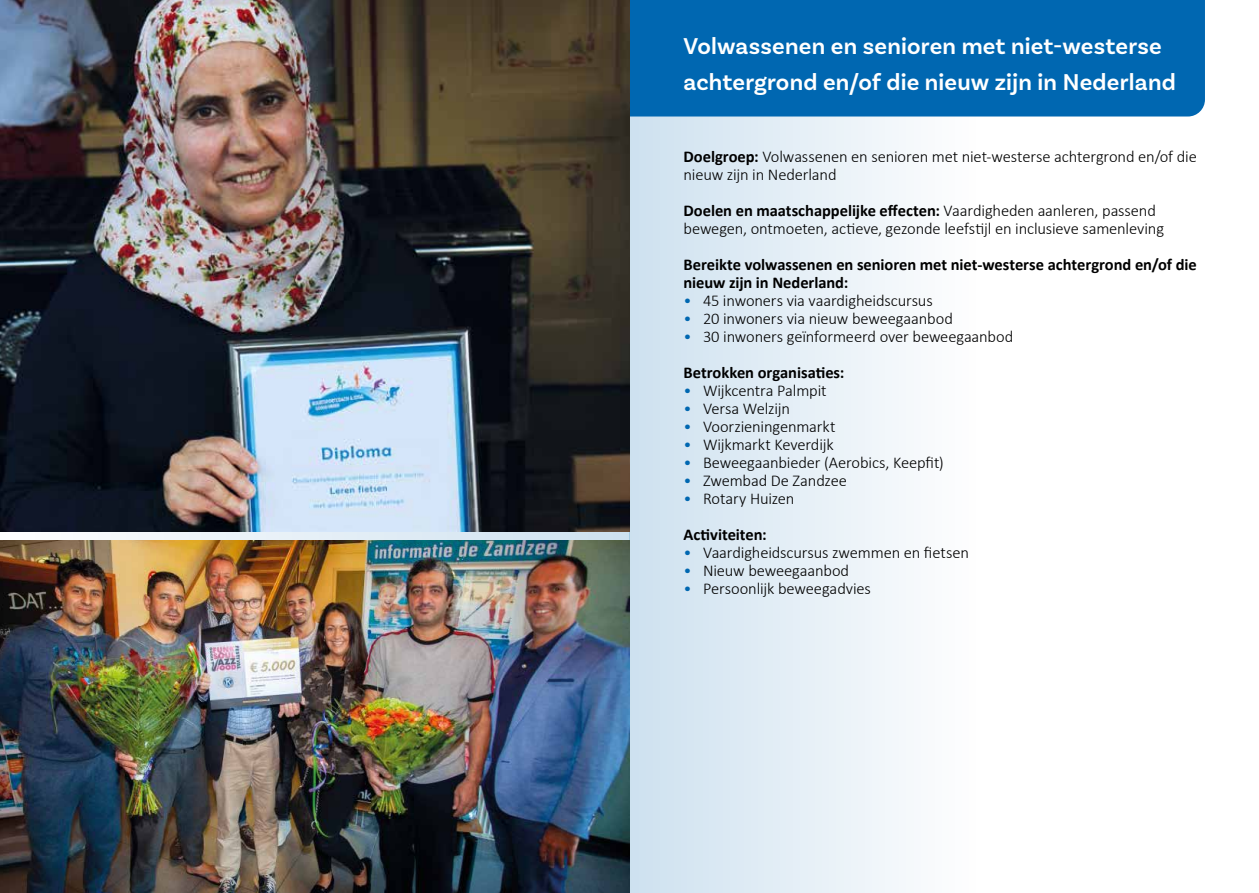
<style>
.page{position:relative;width:1259px;height:893px;background:#fff}
.page>*{position:absolute;margin:0;border:0;box-sizing:border-box;transform-origin:0 0}
.t1{font:600 24px/36px "Basic Sans";letter-spacing:.01em;color:#fff}
.t2{font:300 16.5px/18px "Calibri";letter-spacing:-.01em;color:#000}
.t3{font:700 16.5px/18px "Calibri";letter-spacing:-.005em;color:#000}
.s1{font-weight:700}
.s2{color:#0067b1}
.s3{font-weight:300;color:#0067b1}
.s4{font-weight:300}
</style>
<div class="page">
<div style="left:629px;top:0;width:352px;height:893px;background:linear-gradient(to right,#cde1ef,#fffffe)"></div>
<div style="left:629px;top:0;width:576px;height:117px;background:#0067b1"></div>
<img style="left:0;top:0;width:629px;height:531px">
<img style="left:0;top:540px;width:629px;height:353px">
<h1 class="t1" style="left:683px;top:28px;width:494px">Volwassenen en senioren met niet-westerse achtergrond en/of die nieuw zijn in Nederland</h1>
<p class="t2" style="left:683px;top:147px;width:515px"><span class="s1">Doelgroep:</span> Volwassenen en senioren met niet-westerse achtergrond en/of die nieuw zijn in Nederland</p>
<p class="t2" style="left:683px;top:201px;width:482px"><span class="s1">Doelen en maatschappelijke effecten:</span> Vaardigheden aanleren, passend bewegen, ontmoeten, actieve, gezonde leefstijl en inclusieve samenleving</p>
<p class="t3" style="left:683px;top:256px;width:515px">Bereikte volwassenen en senioren met niet-westerse achtergrond en/of die nieuw zijn in Nederland:</p>
<p class="t2" style="left:683px;top:291px;width:251px"><span class="s2">•</span> 45 inwoners via vaardigheidscursus</p>
<p class="t2" style="left:683px;top:309px;width:271px"><span class="s2">•</span> 20 inwoners via nieuw beweegaanbod</p>
<p class="t2" style="left:683px;top:318px;width:331px;line-height:36px"><span class="s2">•</span> 30 inwoners geïnformeerd over beweegaanbod<br><span class="s1">Betrokken organisaties:</span></p>
<p class="t2" style="left:683px;top:381px;width:145px"><span class="s2">•</span> Wijkcentra Palmpit</p>
<p class="t2" style="left:683px;top:399px;width:108px"><span class="s2">•</span> Versa Welzijn</p>
<p class="t2" style="left:683px;top:417px;width:153px"><span class="s2">•</span> Voorzieningenmarkt</p>
<p class="t2" style="left:683px;top:435px;width:152px"><span class="s2">•</span> Wijkmarkt Keverdijk</p>
<p class="t2" style="left:683px;top:453px;width:262px"><span class="s2">•</span> Beweegaanbieder (Aerobics, Keepfit)</p>
<p class="t2" style="left:683px;top:471px;width:165px"><span class="s2">•</span> Zwembad De Zandzee</p>
<p class="t3" style="left:683px;top:481px;width:112px;line-height:36px"><span class="s3">•</span> <span class="s4">Rotary Huizen<br></span>Activiteiten:</p>
<p class="t2" style="left:683px;top:543px;width:287px"><span class="s2">•</span> Vaardigheidscursus zwemmen en fietsen</p>
<p class="t2" style="left:683px;top:561px;width:167px"><span class="s2">•</span> Nieuw beweegaanbod</p>
<p class="t2" style="left:683px;top:579px;width:189px"><span class="s2">•</span> Persoonlijk beweegadvies</p>
</div>
